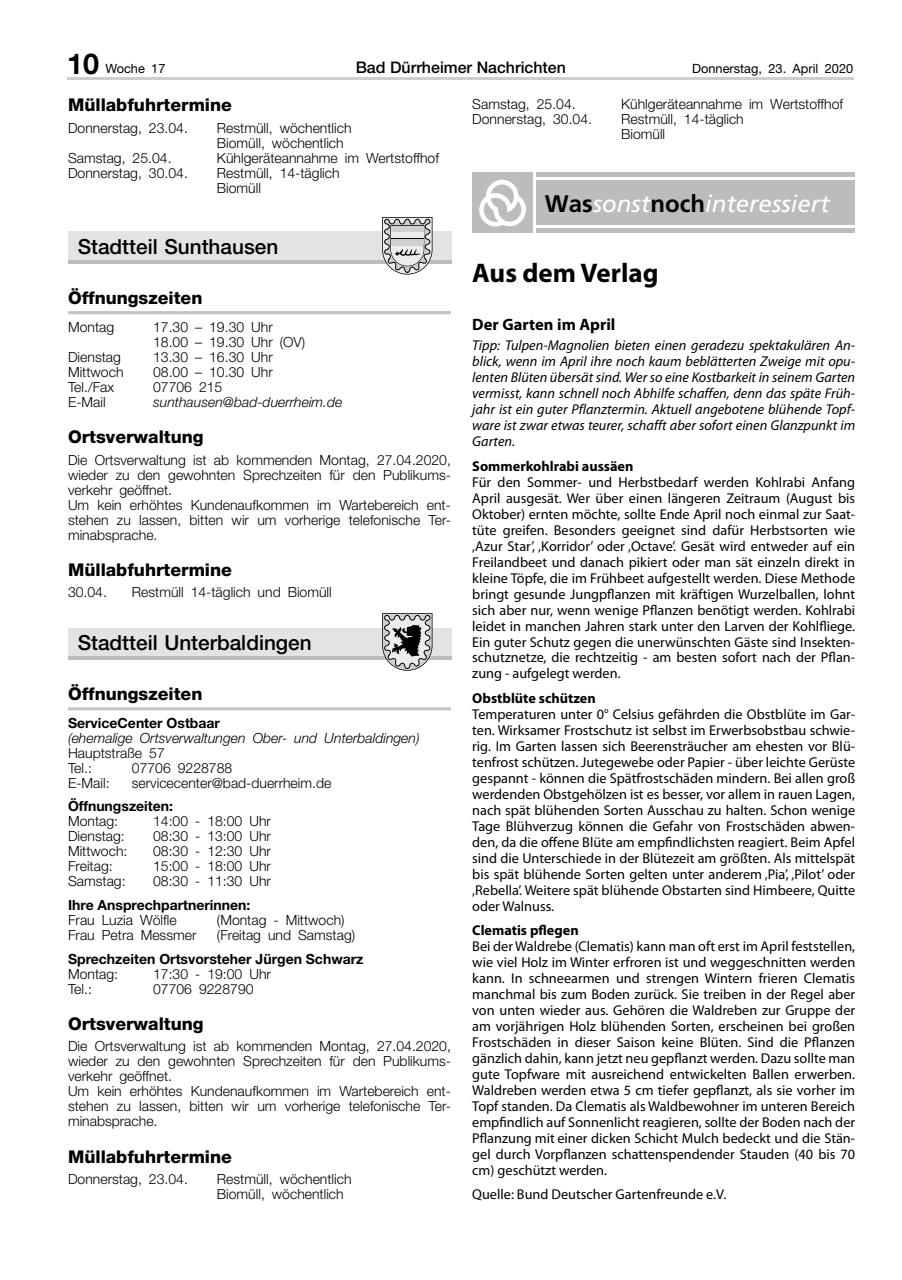
<style>
.page{position:relative;width:902px;height:1280px;background:#fff}
.page>*{position:absolute;margin:0;border:0;box-sizing:border-box;transform-origin:0 0}
.t1{font:700 28.8px "Helvetica Neue";color:#000}
.t2{font:700 27px "Myriad Pro";color:#000}
.t3{font:italic 24px "Frutiger";color:#fff}
.t4{font:500 20.85px "Helvetica Neue";color:#000}
.t5{font:800 17.55px "Helvetica Neue";color:#000}
.t6{font:700 16.5px "Myriad Pro";color:#000}
.t7{font:500 15.9px "Helvetica Neue";color:#000}
.t8{font:14.25px/15.9px "Myriad Pro";color:#000;text-align:justify}
.t9{font:italic 14.25px/15.9px "Myriad Pro";color:#000;text-align:justify}
.t10{font:700 14.25px "Myriad Pro";color:#000}
.t11{font:300 13.95px/15px "Helvetica Neue";color:#000}
.t12{font:700 13.95px "Helvetica Neue";color:#000}
.t13{font:italic 300 13.95px "Helvetica Neue";color:#000}
.t14{font:12.75px "Helvetica Neue";color:#000}
.s1{font-weight:700;font-style:normal;color:#000}
</style>
<div class="page">
<hr style="left:67px;top:78px;width:786px;height:2px;background:#cecece">
<hr style="left:68px;top:311px;width:383px;height:3px;background:#c4c4c4">
<hr style="left:68px;top:707px;width:383px;height:3px;background:#c4c4c4">
<div style="left:68px;top:231px;width:383px;height:32px;background:#e3e3e3"></div>
<hr style="left:68px;top:260px;width:383px;height:3px;background:#bcbcbc">
<svg style="left:382px;top:217px;width:50px;height:58px"></svg>
<div style="left:68px;top:627px;width:383px;height:32px;background:#e3e3e3"></div>
<hr style="left:68px;top:656px;width:383px;height:3px;background:#bcbcbc">
<svg style="left:382px;top:613px;width:50px;height:58px"></svg>
<div style="left:536px;top:180px;width:319px;height:45px;background:#bcbcbc"></div>
<hr style="left:536px;top:229px;width:319px;height:4px;background:#bcbcbc">
<hr style="left:536px;top:173px;width:319px;height:4px;background:#bcbcbc">
<div style="left:472px;top:173px;width:60px;height:60px;background:#bcbcbc"></div>
<svg style="left:479px;top:180px;width:47px;height:47px"></svg>
<h1 class="t1" style="left:67px;top:45px;width:33px">10</h1>
<p class="t14" style="left:106px;top:61px;width:61px">Woche 17</p>
<p class="t7" style="left:355px;top:58px;width:212px">Bad Dürrheimer Nachrichten</p>
<p class="t14" style="left:692px;top:61px;width:162px">Donnerstag, 23. April 2020</p>
<p class="t5" style="left:68px;top:95px;width:165px">Müllabfuhrtermine</p>
<p class="t11" style="left:68px;top:120px;width:121px">Donnerstag, 23.04.</p>
<p class="t11" style="left:217px;top:120px;width:136px">Restmüll, wöchentlich<br>Biomüll, wöchentlich</p>
<p class="t11" style="left:68px;top:150px;width:105px">Samstag, 25.04.</p>
<p class="t11" style="left:217px;top:150px;width:223px">Kühlgeräteannahme im Wertstoffhof</p>
<p class="t11" style="left:68px;top:165px;width:121px">Donnerstag, 30.04.</p>
<p class="t11" style="left:217px;top:165px;width:124px">Restmüll, 14-täglich<br>Biomüll</p>
<p class="t11" style="left:472px;top:96px;width:105px">Samstag, 25.04.</p>
<p class="t11" style="left:621px;top:96px;width:223px">Kühlgeräteannahme im Wertstoffhof</p>
<p class="t11" style="left:472px;top:111px;width:121px">Donnerstag, 30.04.</p>
<p class="t11" style="left:621px;top:111px;width:124px">Restmüll, 14-täglich<br>Biomüll</p>
<h3 class="t3" style="left:545px;top:189px;width:286px"><span class="s1">Was</span>sonst<span class="s1">noch</span>interessiert</h3>
<h3 class="t4" style="left:78px;top:234px;width:202px">Stadtteil Sunthausen</h3>
<p class="t5" style="left:68px;top:287px;width:136px">Öffnungszeiten</p>
<p class="t11" style="left:68px;top:319px;width:48px">Montag</p>
<p class="t11" style="left:153px;top:319px;width:153px">17.30 – 19.30 Uhr<br>18.00 – 19.30 Uhr (OV)</p>
<p class="t11" style="left:68px;top:349px;width:54px">Dienstag</p>
<p class="t11" style="left:153px;top:349px;width:121px">13.30 – 16.30 Uhr</p>
<p class="t11" style="left:68px;top:364px;width:57px">Mittwoch</p>
<p class="t11" style="left:153px;top:364px;width:121px">08.00 – 10.30 Uhr</p>
<p class="t11" style="left:68px;top:379px;width:48px">Tel./Fax</p>
<p class="t11" style="left:153px;top:379px;width:71px">07706 215</p>
<p class="t11" style="left:68px;top:394px;width:39px">E-Mail</p>
<p class="t13" style="left:153px;top:393px;width:191px">sunthausen@bad-duerrheim.de</p>
<p class="t5" style="left:68px;top:426px;width:137px">Ortsverwaltung</p>
<p class="t11" style="left:68px;top:452px;width:384px">Die Ortsverwaltung ist ab kommenden Montag, 27.04.2020, wieder zu den gewohnten Sprechzeiten für den Publikums&shy;verkehr geöffnet.<br>Um kein erhöhtes Kundenaufkommen im Wartebereich ent&shy;stehen zu lassen, bitten wir um vorherige telefonische Ter&shy;minabsprache.</p>
<p class="t5" style="left:68px;top:559px;width:165px">Müllabfuhrtermine</p>
<p class="t11" style="left:68px;top:585px;width:40px">30.04.</p>
<p class="t11" style="left:132px;top:585px;width:201px">Restmüll 14-täglich und Biomüll</p>
<h3 class="t4" style="left:78px;top:630px;width:235px">Stadtteil Unterbaldingen</h3>
<p class="t5" style="left:68px;top:683px;width:136px">Öffnungszeiten</p>
<p class="t12" style="left:68px;top:714px;width:153px">ServiceCenter Ostbaar</p>
<p class="t13" style="left:68px;top:729px;width:353px">(ehemalige Ortsverwaltungen Ober- und Unterbaldingen)</p>
<p class="t11" style="left:68px;top:745px;width:98px">Hauptstraße 57<br>Tel.:</p>
<p class="t11" style="left:132px;top:760px;width:102px">07706 9228788</p>
<p class="t11" style="left:68px;top:775px;width:43px">E-Mail:</p>
<p class="t11" style="left:132px;top:775px;width:201px">servicecenter@bad-duerrheim.de</p>
<p class="t12" style="left:68px;top:798px;width:106px">Öffnungszeiten:</p>
<p class="t11" style="left:68px;top:814px;width:52px">Montag:</p>
<p class="t11" style="left:153px;top:814px;width:119px">14:00 - 18:00 Uhr</p>
<p class="t11" style="left:68px;top:829px;width:58px">Dienstag:</p>
<p class="t11" style="left:153px;top:829px;width:119px">08:30 - 13:00 Uhr</p>
<p class="t11" style="left:68px;top:844px;width:61px">Mittwoch:</p>
<p class="t11" style="left:153px;top:844px;width:119px">08:30 - 12:30 Uhr</p>
<p class="t11" style="left:68px;top:859px;width:46px">Freitag:</p>
<p class="t11" style="left:153px;top:859px;width:119px">15:00 - 18:00 Uhr</p>
<p class="t11" style="left:68px;top:874px;width:59px">Samstag:</p>
<p class="t11" style="left:153px;top:874px;width:119px">08:30 - 11:30 Uhr</p>
<p class="t12" style="left:68px;top:896px;width:184px">Ihre Ansprechpartnerinnen:</p>
<p class="t11" style="left:68px;top:912px;width:110px">Frau Luzia Wölfle</p>
<p class="t11" style="left:217px;top:912px;width:129px">(Montag - Mittwoch)</p>
<p class="t11" style="left:68px;top:927px;width:130px">Frau Petra Messmer</p>
<p class="t11" style="left:217px;top:927px;width:140px">(Freitag und Samstag)</p>
<p class="t12" style="left:68px;top:950px;width:297px">Sprechzeiten Ortsvorsteher Jürgen Schwarz</p>
<p class="t11" style="left:68px;top:966px;width:52px">Montag:</p>
<p class="t11" style="left:153px;top:966px;width:119px">17:30 - 19:00 Uhr</p>
<p class="t11" style="left:68px;top:981px;width:25px">Tel.:</p>
<p class="t11" style="left:153px;top:981px;width:102px">07706 9228790</p>
<p class="t5" style="left:68px;top:1013px;width:137px">Ortsverwaltung</p>
<p class="t11" style="left:68px;top:1038px;width:384px">Die Ortsverwaltung ist ab kommenden Montag, 27.04.2020, wieder zu den gewohnten Sprechzeiten für den Publikums&shy;verkehr geöffnet.<br>Um kein erhöhtes Kundenaufkommen im Wartebereich ent&shy;stehen zu lassen, bitten wir um vorherige telefonische Ter&shy;minabsprache.</p>
<p class="t5" style="left:68px;top:1146px;width:165px">Müllabfuhrtermine</p>
<p class="t11" style="left:68px;top:1171px;width:121px">Donnerstag, 23.04.</p>
<p class="t11" style="left:217px;top:1171px;width:136px">Restmüll, wöchentlich<br>Biomüll, wöchentlich</p>
<h2 class="t2" style="left:472px;top:255px;width:188px">Aus dem Verlag</h2>
<p class="t6" style="left:472px;top:314px;width:145px">der Garten im April</p>
<p class="t9" style="left:472px;top:337px;width:384px">Tipp: Tulpen-Magnolien bieten einen geradezu spektakulären An&shy;blick, wenn im April ihre noch kaum beblätterten Zweige mit opu&shy;lenten Blüten übersät sind. Wer so eine Kostbarkeit in seinem Garten vermisst, kann schnell noch Abhilfe schaffen, denn das späte Früh&shy;jahr ist ein guter Pflanztermin. Aktuell angebotene blühende Topf&shy;ware ist zwar etwas teurer, schafft aber sofort einen Glanzpunkt im Garten.</p>
<p class="t10" style="left:472px;top:457px;width:163px">Sommerkohlrabi aussäen</p>
<p class="t8" style="left:472px;top:474px;width:384px">Für den Sommer- und Herbstbedarf werden Kohlrabi Anfang April ausgesät. Wer über einen längeren Zeitraum (August bis Oktober) ernten möchte, sollte Ende April noch einmal zur Saat&shy;tüte greifen. Besonders geeignet sind dafür Herbstsorten wie ‚Azur Star’, ‚Korridor’ oder ‚Octave’. Gesät wird entweder auf ein Freilandbeet und danach pikiert oder man sät einzeln direkt in kleine Töpfe, die im Frühbeet aufgestellt werden. Diese Methode bringt gesunde Jungpflanzen mit kräftigen Wurzelballen, lohnt sich aber nur, wenn wenige Pflanzen benötigt werden. Kohlrabi leidet in manchen Jahren stark unter den Larven der Kohlfliege.<br>Ein guter Schutz gegen die unerwünschten Gäste sind Insekten&shy;schutznetze, die rechtzeitig - am besten sofort nach der Pflan&shy;zung - aufgelegt werden.</p>
<p class="t10" style="left:472px;top:689px;width:125px">Obstblüte schützen</p>
<p class="t8" style="left:472px;top:706px;width:384px">Temperaturen unter 0° Celsius gefährden die Obstblüte im Gar&shy;ten. Wirksamer Frostschutz ist selbst im Erwerbsobstbau schwie&shy;rig. Im Garten lassen sich Beerensträucher am ehesten vor Blü&shy;tenfrost schützen. Jutegewebe oder Papier - über leichte Gerüste gespannt - können die Spätfrostschäden mindern. Bei allen groß werdenden Obstgehölzen ist es besser, vor allem in rauen Lagen, nach spät blühenden Sorten Ausschau zu halten. Schon wenige Tage Blühverzug können die Gefahr von Frostschäden abwen&shy;den, da die offene Blüte am empfindlichsten reagiert. Beim Apfel sind die Unterschiede in der Blütezeit am größten. Als mittelspät bis spät blühende Sorten gelten unter anderem ‚Pia’, ‚Pilot’ oder ‚Rebella’. Weitere spät blühende Obstarten sind Himbeere, Quitte oder Walnuss.</p>
<p class="t10" style="left:472px;top:921px;width:108px">clematis pflegen</p>
<p class="t8" style="left:472px;top:938px;width:384px">Bei der Waldrebe (Clematis) kann man oft erst im April feststellen, wie viel Holz im Winter erfroren ist und weggeschnitten werden kann. In schneearmen und strengen Wintern frieren Clematis manchmal bis zum Boden zurück. Sie treiben in der Regel aber von unten wieder aus. Gehören die Waldreben zur Gruppe der am vorjährigen Holz blühenden Sorten, erscheinen bei großen Frostschäden in dieser Saison keine Blüten. Sind die Pflanzen gänzlich dahin, kann jetzt neu gepflanzt werden. Dazu sollte man gute Topfware mit ausreichend entwickelten Ballen erwerben.<br>Waldreben werden etwa 5 cm tiefer gepflanzt, als sie vorher im Topf standen. Da Clematis als Waldbewohner im unteren Bereich empfindlich auf Sonnenlicht reagieren, sollte der Boden nach der Pflanzung mit einer dicken Schicht Mulch bedeckt und die Stän&shy;gel durch Vorpflanzen schattenspendender Stauden (40 bis 70 cm) geschützt werden.</p>
<p class="t8" style="left:472px;top:1186px;width:255px">Quelle: Bund Deutscher Gartenfreunde e.V.</p>
</div>
